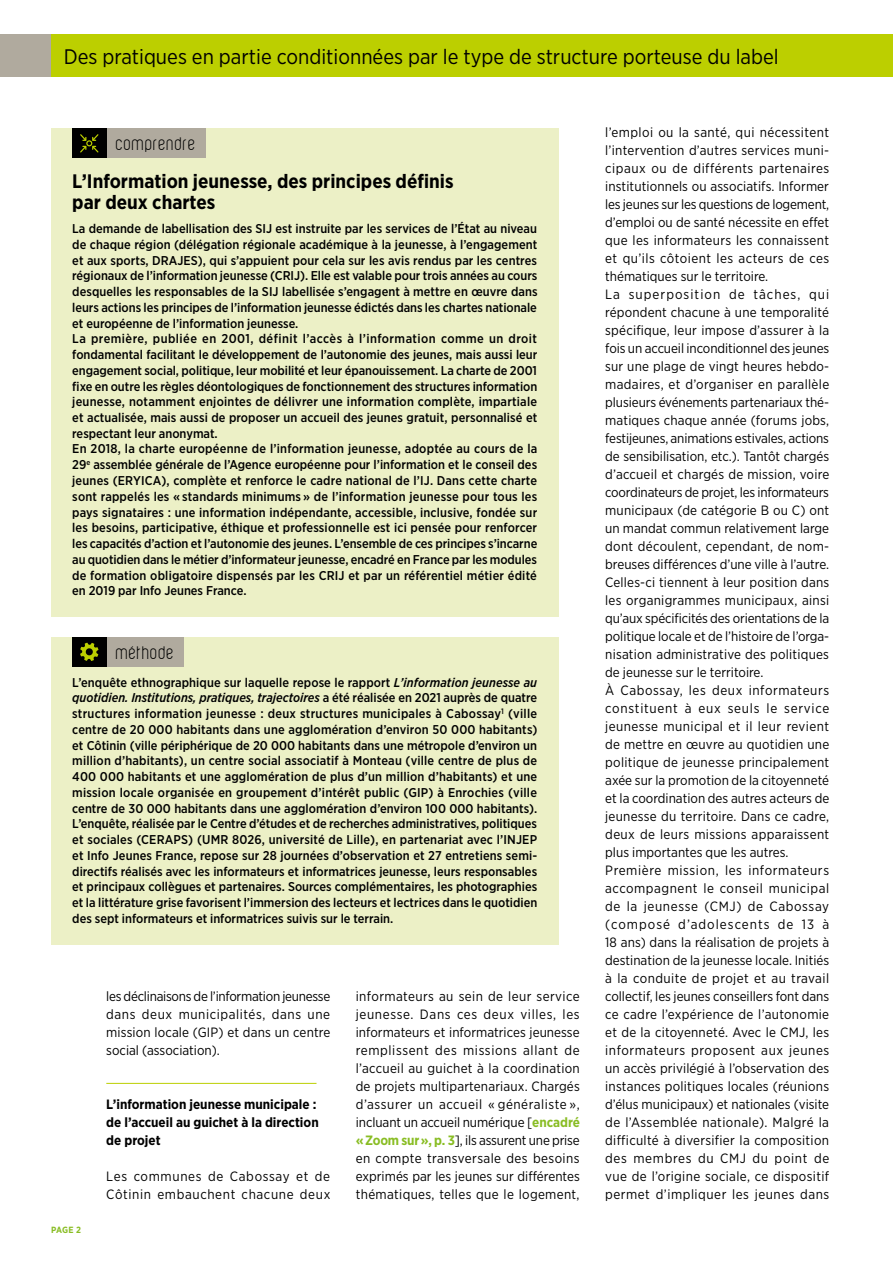
<style>
.page{position:relative;width:893px;height:1263px;background:#fff}
.page>*{position:absolute;margin:0;border:0;box-sizing:border-box;transform-origin:0 0}
.t1{font:21px "Gotham Narrow";color:#000}
.t2{font:700 19.5px/21px "Gotham Narrow";color:#000}
.t3{font:18px "Violette";letter-spacing:.03em;color:#000}
.t4{font:13.5px/18px "Gotham Narrow";letter-spacing:.01em;color:#000;text-align:justify}
.t5{font:700 13.5px/18px "Gotham Narrow";color:#000}
.t6{font:13.5px/18px "Gotham Narrow";letter-spacing:.045em;color:#000}
.t7{font:500 12.75px/15.8px "Gotham Narrow";color:#000}
.t8{font:700 9px "Gotham Narrow";color:#89bd24}
.s1{font-style:italic}
.s2{font-weight:700;color:#89bd24}
</style>
<div class="page">
<div style="left:51px;top:34px;width:842px;height:43px;background:#bccf00"></div>
<div style="left:0;top:34px;width:51px;height:43px;background:#b0aa9e"></div>
<hr style="left:106px;top:1083px;width:210px;height:1px;background:#bccf00">
<div style="left:51px;top:128px;width:507px;height:488px;background:#ecf0c6"></div>
<div style="left:106px;top:128px;width:100px;height:30px;background:#b0aa9e"></div>
<div style="left:72px;top:128px;width:34px;height:30px;background:#000"></div>
<svg style="left:80px;top:134px;width:19px;height:19px"></svg>
<div style="left:51px;top:637px;width:507px;height:307px;background:#ecf0c6"></div>
<div style="left:106px;top:637px;width:78px;height:30px;background:#b0aa9e"></div>
<div style="left:72px;top:637px;width:34px;height:30px;background:#000"></div>
<svg style="left:80px;top:642px;width:19px;height:19px"></svg>
<h1 class="t1" style="left:64px;top:43px;width:716px">Des pratiques en partie conditionnées par le type de structure porteuse du label</h1>
<h3 class="t3" style="left:116px;top:134px;width:81px">comprendre</h3>
<h2 class="t2" style="left:72px;top:170px;width:383px">L’Information jeunesse, des principes définis par deux chartes</h2>
<p class="t7" style="left:72px;top:220px;width:467px">La demande de labellisation des SIJ est instruite par les services de l’État au niveau de chaque région (délégation régionale académique à la jeunesse, à l’engagement et aux sports, DRAJES), qui s’appuient pour cela sur les avis rendus par les centres régionaux de l’information jeunesse (CRIJ). Elle est valable pour trois années au cours desquelles les responsables de la SIJ labellisée s’engagent à mettre en œuvre dans leurs actions les principes de l’information jeunesse édictés dans les chartes nationale et européenne de l’information jeunesse.<br>La première, publiée en 2001, définit l’accès à l’information comme un droit fondamental facilitant le développement de l’autonomie des jeunes, mais aussi leur engagement social, politique, leur mobilité et leur épanouissement. La charte de 2001 fixe en outre les règles déontologiques de fonctionnement des structures information jeunesse, notamment enjointes de délivrer une information complète, impartiale et actualisée, mais aussi de proposer un accueil des jeunes gratuit, personnalisé et respectant leur anonymat.<br>En 2018, la charte européenne de l’information jeunesse, adoptée au cours de la 29<sup>e</sup> assemblée générale de l’Agence européenne pour l’information et le conseil des jeunes (ERYICA), complète et renforce le cadre national de l’IJ. Dans cette charte sont rappelés les « standards minimums » de l’information jeunesse pour tous les pays signataires : une information indépendante, accessible, inclusive, fondée sur les besoins, participative, éthique et professionnelle est ici pensée pour renforcer les capacités d’action et l’autonomie des jeunes. L’ensemble de ces principes s’incarne au quotidien dans le métier d’informateur jeunesse, encadré en France par les modules de formation obligatoire dispensés par les CRIJ et par un référentiel métier édité en 2019 par Info Jeunes France.</p>
<h3 class="t3" style="left:116px;top:642px;width:60px">méthode</h3>
<p class="t7" style="left:72px;top:674px;width:467px;text-align:justify">L’enquête ethnographique sur laquelle repose le rapport <span class="s1">L’information jeunesse au quotidien. Institutions, pratiques, trajectoires</span> a été réalisée en 2021 auprès de quatre structures information jeunesse : deux structures municipales à Cabossay<sup>1</sup> (ville centre de 20 000 habitants dans une agglomération d’environ 50 000 habitants) et Côtinin (ville périphérique de 20 000 habitants dans une métropole d’environ un million d’habitants), un centre social associatif à Monteau (ville centre de plus de 400 000 habitants et une agglomération de plus d’un million d’habitants) et une mission locale organisée en groupement d’intérêt public (GIP) à Enrochies (ville centre de 30 000 habitants dans une agglomération d’environ 100 000 habitants).<br>L’enquête, réalisée par le Centre d’études et de recherches administratives, politiques et sociales (CERAPS) (UMR 8026, université de Lille), en partenariat avec l’INJEP et Info Jeunes France, repose sur 28 journées d’observation et 27 entretiens semi&shy;directifs réalisés avec les informateurs et informatrices jeunesse, leurs responsables et principaux collègues et partenaires. Sources complémentaires, les photographies et la littérature grise favorisent l’immersion des lecteurs et lectrices dans le quotidien des sept informateurs et informatrices suivis sur le terrain.</p>
<p class="t8" style="left:51px;top:1224px;width:31px">PAGE 2</p>
<p class="t4" style="left:106px;top:987px;width:226px">les déclinaisons de l’information jeunesse dans deux municipalités, dans une mission locale (GIP) et dans un centre social (association).</p>
<p class="t5" style="left:106px;top:1095px;width:214px">L’information jeunesse municipale : de l’accueil au guichet à la direction de projet</p>
<p class="t6" style="left:106px;top:1167px;width:226px">Les communes de Cabossay et de<br>Côtinin embauchent chacune deux</p>
<p class="t4" style="left:356px;top:987px;width:226px">informateurs au sein de leur service jeunesse. Dans ces deux villes, les informateurs et informatrices jeunesse remplissent des missions allant de l’accueil au guichet à la coordination de projets multipartenariaux. Chargés d’assurer un accueil « généraliste », incluant un accueil numérique [<span class="s2">encadré « Zoom sur », p. 3</span>], ils assurent une prise en compte transversale des besoins exprimés par les jeunes sur différentes thématiques, telles que le logement,</p>
<p class="t4" style="left:605px;top:123px;width:226px;text-align:left">l’emploi ou la santé, qui nécessitent l’intervention d’autres services muni&shy;cipaux ou de différents partenaires institutionnels ou associatifs. Informer les jeunes sur les questions de logement, d’emploi ou de santé nécessite en effet que les informateurs les connaissent et qu’ils côtoient les acteurs de ces thématiques sur le territoire.<br>La superposition de tâches, qui répondent chacune à une temporalité spécifique, leur impose d’assurer à la fois un accueil inconditionnel des jeunes sur une plage de vingt heures hebdo&shy;madaires, et d’organiser en parallèle plusieurs événements partenariaux thé&shy;matiques chaque année (forums jobs, festijeunes, animations estivales, actions de sensibilisation, etc.). Tantôt chargés d’accueil et chargés de mission, voire coordinateurs de projet, les informateurs municipaux (de catégorie B ou C) ont un mandat commun relativement large dont découlent, cependant, de nom&shy;breuses différences d’une ville à l’autre.<br>Celles-ci tiennent à leur position dans les organigrammes municipaux, ainsi qu’aux spécificités des orientations de la politique locale et de l’histoire de l’orga&shy;nisation administrative des politiques de jeunesse sur le territoire.<br>À Cabossay, les deux informateurs constituent à eux seuls le service jeunesse municipal et il leur revient de mettre en œuvre au quotidien une politique de jeunesse principalement axée sur la promotion de la citoyenneté et la coordination des autres acteurs de jeunesse du territoire. Dans ce cadre, deux de leurs missions apparaissent plus importantes que les autres.<br>Première mission, les informateurs accompagnent le conseil municipal de la jeunesse (CMJ) de Cabossay (composé d’adolescents de 13 à 18 ans) dans la réalisation de projets à destination de la jeunesse locale. Initiés à la conduite de projet et au travail collectif, les jeunes conseillers font dans ce cadre l’expérience de l’autonomie et de la citoyenneté. Avec le CMJ, les informateurs proposent aux jeunes un accès privilégié à l’observation des instances politiques locales (réunions d’élus municipaux) et nationales (visite de l’Assemblée nationale). Malgré la difficulté à diversifier la composition des membres du CMJ du point de vue de l’origine sociale, ce dispositif permet d’impliquer les jeunes dans</p>
</div>
